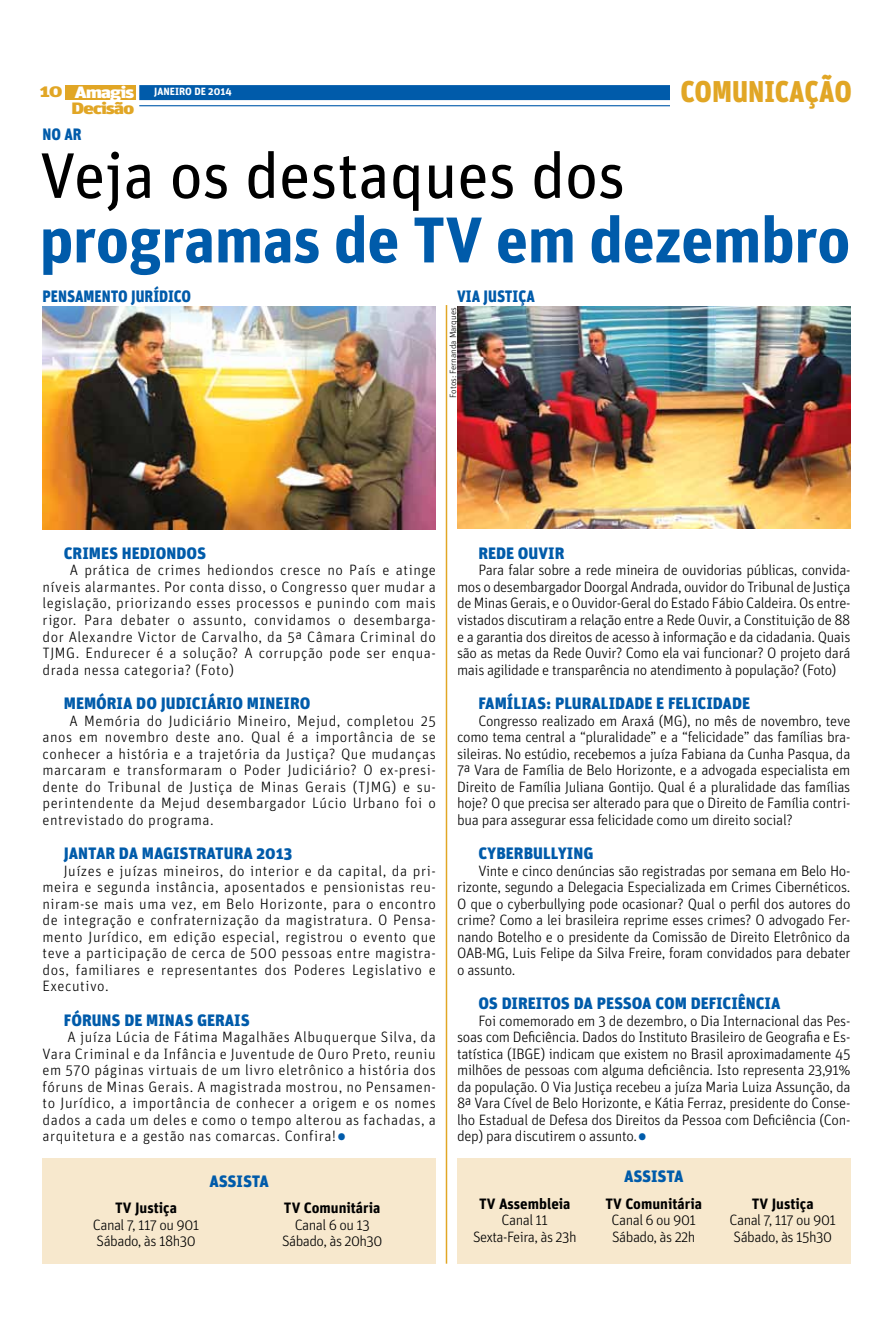
<style>
.page{position:relative;width:893px;height:1319px;background:#fff}
.page>*{position:absolute;margin:0;border:0;box-sizing:border-box;transform-origin:0 0}
.t1{font:700 64.5px "Unit";letter-spacing:-.01em;color:#005baa}
.t2{font:64.5px "Unit";letter-spacing:-.01em;color:#000}
.t3{font:300 37.5px "Unit";color:#005baa}
.t4{font:900 30px "Unit";color:#e1a625;scale:.9 1}
.t5{font:900 16.5px "Unit";color:#005baa}
.t6{font:900 16.5px "Unit";color:#005baa;scale:.9 1}
.t7{font:900 16.5px "Unit";color:#e1a625;scale:1.33 1}
.t8{font:900 16.5px "Unit";letter-spacing:-.06em;color:#fff;scale:1.33 1}
.t9{font:300 15px/16.5px "Unit";letter-spacing:-.02em;color:#000;text-align:justify}
.t10{font:700 15px "Unit";color:#000}
.t11{font:700 10.5px "Unit";color:#fff}
.t12{font:300 9px "Unit";color:#000}
</style>
<div class="page">
<div style="left:139px;top:85px;width:711px;height:15px;background:#005baa"></div>
<hr style="left:139px;top:105px;width:711px;height:1px;background:#005baa">
<div style="left:66px;top:85px;width:70px;height:15px;background:#e1a625"></div>
<div style="left:43px;top:1157px;width:393px;height:106px;background:#f7e8cd"></div>
<div style="left:457px;top:1157px;width:393px;height:106px;background:#f7e8cd"></div>
<img style="left:43px;top:307px;width:393px;height:222px">
<img style="left:457px;top:307px;width:393px;height:221px">
<hr style="left:446px;top:305px;width:1px;height:958px;background:#e1a625">
<div style="left:671px;top:79px;width:181px;height:31px;background:#fff"></div>
<p class="t8" style="left:75px;top:82px;width:47px">AMAGIS</p>
<p class="t7" style="left:71px;top:98px;width:49px">DECISÃO</p>
<p class="t7" style="left:39px;top:81px;width:19px">10</p>
<p class="t11" style="left:154px;top:85px;width:6px">janei</p>
<p class="t11" style="left:179px;top:85px;width:54px">RO de 2014</p>
<p class="t6" style="left:42px;top:124px;width:44px">NO AR</p>
<h3 class="t4" style="left:680px;top:73px;width:192px">COMUNICAÇÃO</h3>
<h1 class="t2" style="left:40px;top:137px;width:588px">Veja os destaques dos</h1>
<h1 class="t1" style="left:40px;top:200px;width:812px">programas de TV em dezembro</h1>
<p class="t6" style="left:43px;top:286px;width:167px">PENSAMENTO JURÍDICO</p>
<p class="t6" style="left:457px;top:286px;width:44px">VIA JUSTI</p>
<p class="t6" style="left:518px;top:286px;width:20px">ÇA</p>
<p class="t12" style="left:448px;top:398px;width:92px;rotate:-90deg">Fotos: Fernanda Marques</p>
<p class="t5" style="left:64px;top:543px;width:144px">CRIMES HEDIONDOS</p>
<p class="t9" style="left:43px;top:562px;width:395px;text-indent:27px">A prática de crimes hediondos cresce no País e atinge níveis alarmantes. Por conta disso, o Congresso quer mudar a legislação, priorizando esses processos e punindo com mais rigor. Para debater o assunto, convidamos o desembarga&shy;dor Alexandre Victor de Carvalho, da 5ª Câmara Criminal do TJMG. Endurecer é a solução? A corrupção pode ser enqua&shy;drada nessa categoria? (Foto)</p>
<p class="t5" style="left:64px;top:693px;width:248px">MEMÓRIA DO JUDICIÁRIO MINEIRO</p>
<p class="t9" style="left:43px;top:712px;width:395px;text-indent:27px">A Memória do Judiciário Mineiro, Mejud, completou 25 anos em novembro deste ano. Qual é a importância de se conhecer a história e a trajetória da Justiça? Que mudanças marcaram e transformaram o Poder Judiciário? O ex-presi&shy;dente do Tribunal de Justiça de Minas Gerais (TJMG) e su&shy;perintendente da Mejud desembargador Lúcio Urbano foi o entrevistado do programa.</p>
<p class="t5" style="left:64px;top:843px;width:89px">JANTAR DA MAG</p>
<p class="t5" style="left:173px;top:843px;width:121px">ISTRATURA 2013</p>
<p class="t9" style="left:43px;top:862px;width:395px;text-indent:21px">Juízes e juízas mineiros, do interior e da capital, da pri&shy;meira e segunda instância, aposentados e pensionistas reu&shy;niram-se mais uma vez, em Belo Horizonte, para o encontro de integração e confraternização da magistratura. O Pensa&shy;mento Jurídico, em edição especial, registrou o evento que teve a participação de cerca de 500 pessoas entre magistra&shy;dos, familiares e representantes dos Poderes Legislativo e Executivo.</p>
<p class="t5" style="left:64px;top:1009px;width:188px">FÓRUNS DE MINAS GERAIS</p>
<p class="t9" style="left:43px;top:1028px;width:395px;text-indent:25px">A juíza Lúcia de Fátima Magalhães Albuquerque Silva, da Vara Criminal e da Infância e Juventude de Ouro Preto, reuniu em 570 páginas virtuais de um livro eletrônico a história dos fóruns de Minas Gerais. A magistrada mostrou, no Pensamen&shy;to Jurídico, a importância de conhecer a origem e os nomes dados a cada um deles e como o tempo alterou as fachadas, a arquitetura e a gestão nas comarcas. Confira!</p>
<h2 class="t3" style="left:336px;top:1114px;width:13px">•</h2>
<p class="t10" style="left:115px;top:1198px;width:63px">TV Justiça</p>
<p class="t9" style="left:93px;top:1215px;width:108px">Canal 7, 117 ou 901<br>Sábado, às 18h30</p>
<p class="t5" style="left:209px;top:1170px;width:59px">ASSISTA</p>
<p class="t10" style="left:284px;top:1198px;width:98px">TV Comunitária</p>
<p class="t9" style="left:282px;top:1215px;width:102px;text-align:center">Canal 6 ou 13<br>Sábado, às 20h30</p>
<p class="t5" style="left:478px;top:543px;width:88px">REDE OUVIR</p>
<p class="t9" style="left:457px;top:562px;width:395px;text-indent:21px">Para falar sobre a rede mineira de ouvidorias públicas, convida&shy;mos o desembargador Doorgal Andrada, ouvidor do Tribunal de Justiça de Minas Gerais, e o Ouvidor-Geral do Estado Fábio Caldeira. Os entre&shy;vistados discutiram a relação entre a Rede Ouvir, a Constituição de 88 e a garantia dos direitos de acesso à informação e da cidadania. Quais são as metas da Rede Ouvir? Como ela vai funcionar? O projeto dará mais agilidade e transparência no atendimento à população? (Foto)</p>
<p class="t5" style="left:478px;top:693px;width:273px">FAMÍLIAS: PLURALIDADE E FELICIDADE</p>
<p class="t9" style="left:457px;top:712px;width:395px;text-indent:21px">Congresso realizado em Araxá (MG), no mês de novembro, teve como tema central a “pluralidade” e a “felicidade” das famílias bra&shy;sileiras. No estúdio, recebemos a juíza Fabiana da Cunha Pasqua, da 7ª Vara de Família de Belo Horizonte, e a advogada especialista em Direito de Família Juliana Gontijo. Qual é a pluralidade das famílias hoje? O que precisa ser alterado para que o Direito de Família contri&shy;bua para assegurar essa felicidade como um direito social?</p>
<p class="t5" style="left:478px;top:843px;width:115px">CYBERBULLYING</p>
<p class="t9" style="left:457px;top:862px;width:395px;text-indent:21px">Vinte e cinco denúncias são registradas por semana em Belo Ho&shy;rizonte, segundo a Delegacia Especializada em Crimes Cibernéticos.<br>O que o cyberbullying pode ocasionar? Qual o perfil dos autores do crime? Como a lei brasileira reprime esses crimes? O advogado Fer&shy;nando Botelho e o presidente da Comissão de Direito Eletrônico da OAB-MG, Luis Felipe da Silva Freire, foram convidados para debater o assunto.</p>
<p class="t5" style="left:478px;top:993px;width:302px">OS DIREITOS DA PESSOA COM DEFICIÊNCIA</p>
<p class="t9" style="left:457px;top:1012px;width:395px;text-indent:21px">Foi comemorado em 3 de dezembro, o Dia Internacional das Pes&shy;soas com Deficiência. Dados do Instituto Brasileiro de Geografia e Es&shy;tatística (IBGE) indicam que existem no Brasil aproximadamente 45 milhões de pessoas com alguma deficiência. Isto representa 23,91% da população. O Via Justiça recebeu a juíza Maria Luiza Assunção, da 8ª Vara Cível de Belo Horizonte, e Kátia Ferraz, presidente do Conse&shy;lho Estadual de Defesa dos Direitos da Pessoa com Deficiência (Con&shy;dep) para discutirem o assunto.</p>
<h2 class="t3" style="left:637px;top:1114px;width:13px">•</h2>
<p class="t10" style="left:479px;top:1193px;width:93px">TV Assembleia</p>
<p class="t9" style="left:473px;top:1211px;width:105px;text-align:center">Canal 11<br>Sexta-Feira, às 23h</p>
<p class="t5" style="left:624px;top:1165px;width:59px">ASSISTA</p>
<p class="t10" style="left:605px;top:1193px;width:98px">TV Comunitária</p>
<p class="t9" style="left:612px;top:1211px;width:86px">Canal 6 ou 901<br>Sábado, às 22h</p>
<p class="t10" style="left:752px;top:1193px;width:63px">TV Justiça</p>
<p class="t9" style="left:729px;top:1211px;width:108px">Canal 7, 117 ou 901<br>Sábado, às 15h30</p>
</div>
